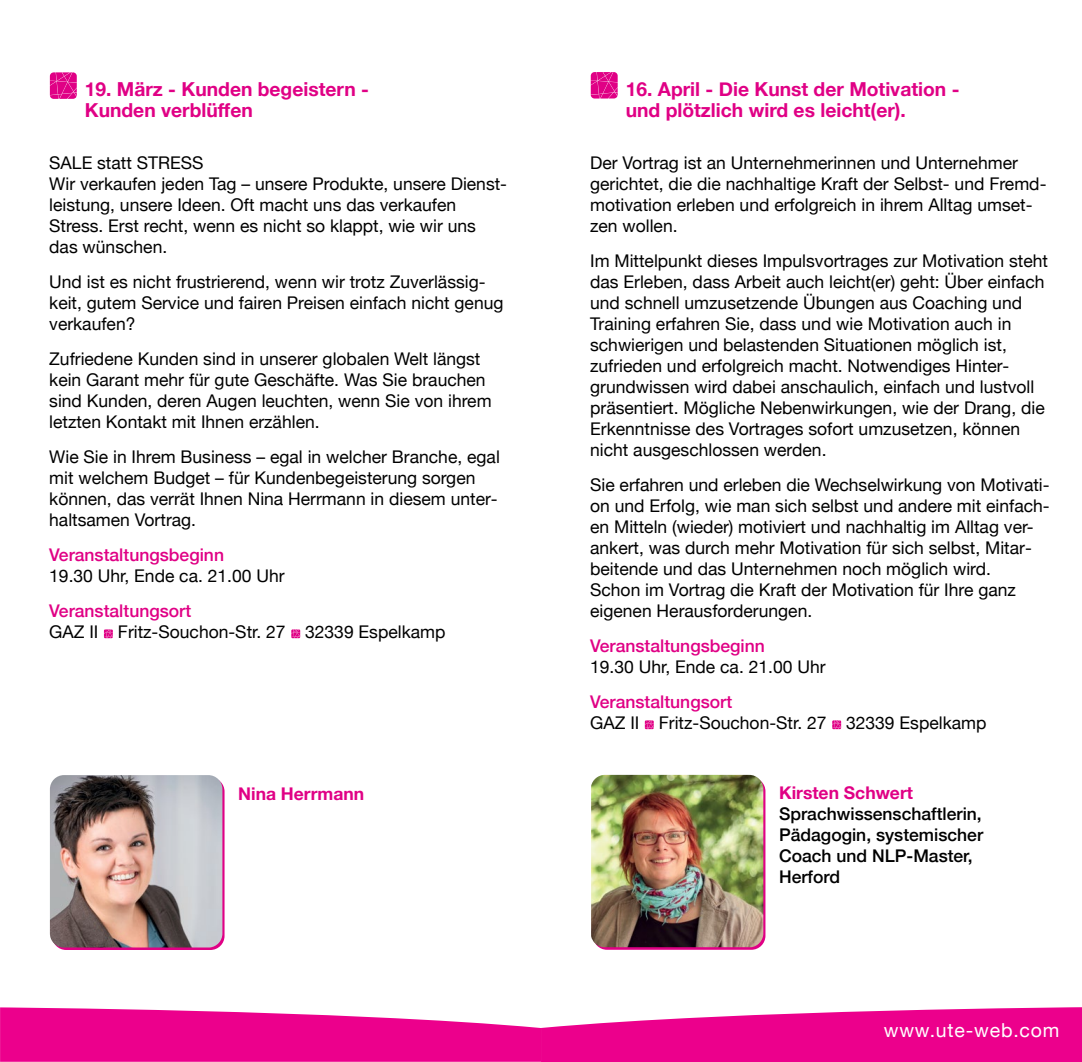
<style>
.page{position:relative;width:1082px;height:1062px;background:#fff}
.page>*{position:absolute;margin:0;border:0;box-sizing:border-box;transform-origin:0 0}
.t1{font:700 19.25px/21px "Helvetica Neue";color:#e00085}
.t2{font:19.25px "Helvetica Neue";letter-spacing:.04em;color:#fff}
.t3{font:17.5px/21px "Helvetica Neue";color:#000}
.t4{font:500 17.5px "Helvetica Neue";color:#e00085}
.t5{font:500 17.5px/21px "Helvetica Neue";color:#000}
.t6{font:700 17.5px "Helvetica Neue";color:#e00085}
</style>
<div class="page">
<svg style="left:50px;top:72px;width:27px;height:27px"></svg>
<svg style="left:52px;top:777px;width:172px;height:173px"></svg>
<img style="left:50px;top:775px;width:172px;height:172px">
<svg style="left:104px;top:629px;width:9px;height:9px"></svg>
<svg style="left:291px;top:629px;width:9px;height:9px"></svg>
<svg style="left:0;top:1007px;width:1081px;height:55px;background:#ee239b"></svg>
<svg style="left:590px;top:72px;width:27px;height:27px"></svg>
<svg style="left:593px;top:777px;width:172px;height:172px"></svg>
<img style="left:591px;top:775px;width:172px;height:172px">
<svg style="left:645px;top:720px;width:9px;height:9px"></svg>
<svg style="left:832px;top:720px;width:9px;height:9px"></svg>
<p class="t1" style="left:85px;top:80px;width:286px">19. März - Kunden begeistern -<br>Kunden verblüffen</p>
<p class="t3" style="left:49px;top:153px;width:459px">SALE statt STRESS<br>Wir verkaufen jeden Tag – unsere Produkte, unsere Dienst&shy;leistung, unsere Ideen. Oft macht uns das verkaufen Stress. Erst recht, wenn es nicht so klappt, wie wir uns das wünschen.</p>
<p class="t3" style="left:49px;top:272px;width:456px">Und ist es nicht frustrierend, wenn wir trotz Zuverlässig&shy;keit, gutem Service und fairen Preisen einfach nicht genug verkaufen?</p>
<p class="t3" style="left:49px;top:349px;width:444px">Zufriedene Kunden sind in unserer globalen Welt längst kein Garant mehr für gute Geschäfte. Was Sie brauchen sind Kunden, deren Augen leuchten, wenn Sie von ihrem letzten Kontakt mit Ihnen erzählen.</p>
<p class="t3" style="left:49px;top:447px;width:452px">Wie Sie in Ihrem Business – egal in welcher Branche, egal mit welchem Budget – für Kundenbegeisterung sorgen können, das verrät Ihnen Nina Herrmann in diesem unter&shy;haltsamen Vortrag.</p>
<p class="t4" style="left:49px;top:540px;width:176px">Veranstaltungsbeginn</p>
<p class="t3" style="left:49px;top:566px;width:237px">19.30 Uhr, Ende ca. 21.00 Uhr</p>
<p class="t4" style="left:49px;top:596px;width:143px">Veranstaltungsort</p>
<p class="t3" style="left:49px;top:622px;width:398px">GAZ II Fritz-Souchon-Str. 27 32339 Espelkamp</p>
<p class="t6" style="left:238px;top:779px;width:128px">Nina Herrmann</p>
<p class="t1" style="left:625px;top:79px;width:335px">16. April - Die Kunst der Motivation - und plötzlich wird es leicht(er).</p>
<p class="t3" style="left:590px;top:153px;width:458px">Der Vortrag ist an Unternehmerinnen und Unternehmer gerichtet, die die nachhaltige Kraft der Selbst- und Fremd&shy;motivation erleben und erfolgreich in ihrem Alltag umset&shy;zen wollen.</p>
<p class="t3" style="left:590px;top:251px;width:459px">Im Mittelpunkt dieses Impulsvortrages zur Motivation steht das Erleben, dass Arbeit auch leicht(er) geht: Über einfach und schnell umzusetzende Übungen aus Coaching und Training erfahren Sie, dass und wie Motivation auch in schwierigen und belastenden Situationen möglich ist, zufrieden und erfolgreich macht. Notwendiges Hinter&shy;grundwissen wird dabei anschaulich, einfach und lustvoll präsentiert. Mögliche Nebenwirkungen, wie der Drang, die Erkenntnisse des Vortrages sofort umzusetzen, können nicht ausgeschlossen werden.</p>
<p class="t3" style="left:590px;top:475px;width:461px">Sie erfahren und erleben die Wechselwirkung von Motivati&shy;on und Erfolg, wie man sich selbst und andere mit einfach&shy;en Mitteln (wieder) motiviert und nachhaltig im Alltag ver&shy;ankert, was durch mehr Motivation für sich selbst, Mitar&shy;beitende und das Unternehmen noch möglich wird.<br>Schon im Vortrag die Kraft der Motivation für Ihre ganz eigenen Herausforderungen.</p>
<p class="t4" style="left:590px;top:631px;width:176px">Veranstaltungsbeginn</p>
<p class="t3" style="left:590px;top:657px;width:237px">19.30 Uhr, Ende ca. 21.00 Uhr</p>
<p class="t4" style="left:590px;top:687px;width:143px">Veranstaltungsort</p>
<p class="t3" style="left:590px;top:713px;width:398px">GAZ II Fritz-Souchon-Str. 27 32339 Espelkamp</p>
<p class="t6" style="left:779px;top:779px;width:135px">Kirsten Schwert</p>
<p class="t5" style="left:779px;top:802px;width:205px">Sprachwissenschaftlerin,<br>Pädagogin, systemischer<br>Coach und NLP-Master,<br>Herford</p>
<p class="t2" style="left:883px;top:1016px;width:177px">www.ute-web.com</p>
</div>
